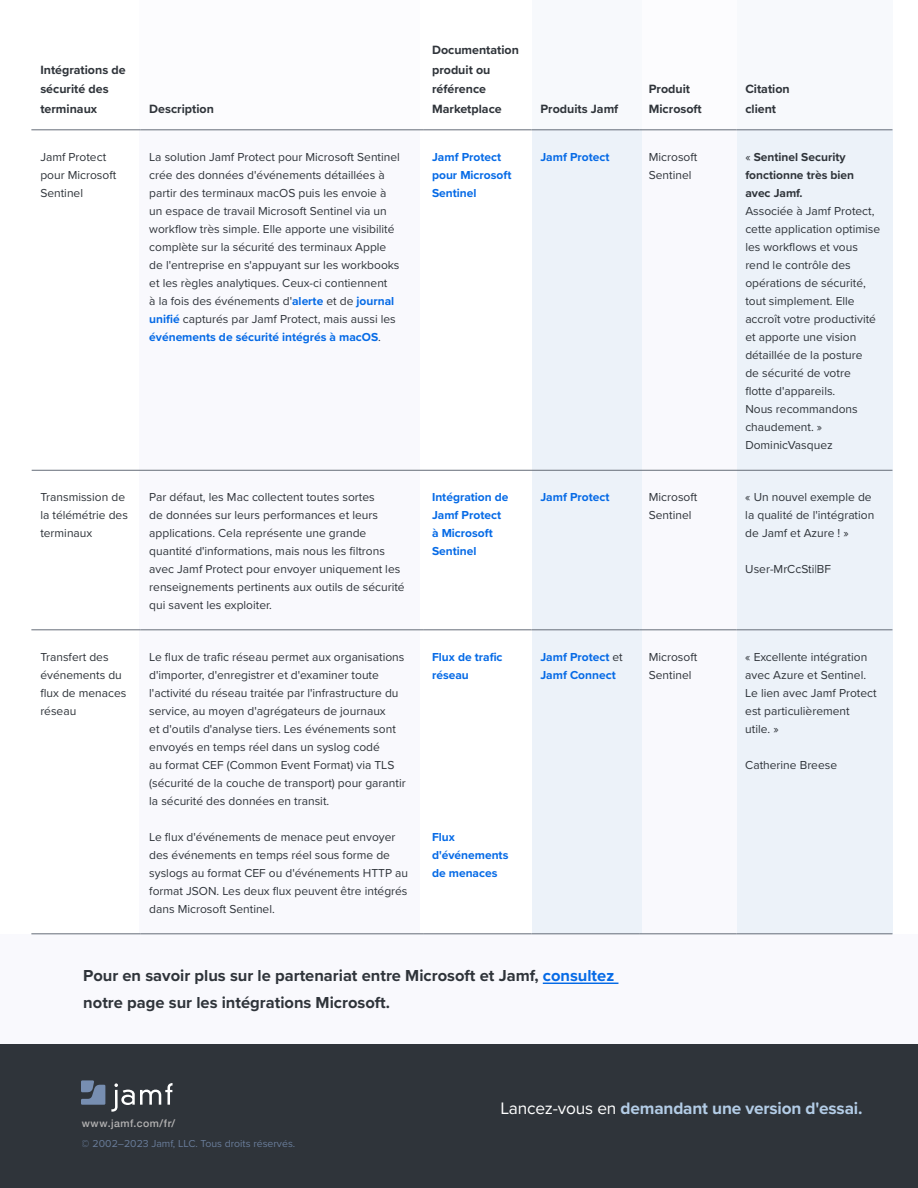
<style>
.page{position:relative;width:918px;height:1188px;background:#fff}
.page>*{position:absolute;margin:0;border:0;box-sizing:border-box;transform-origin:0 0}
.t1{font:700 17.25px "Proxima Nova";letter-spacing:-.01em;color:#b3cce6}
.t2{font:700 16.5px/27px "Proxima Nova";color:#2f343a}
.t3{font:700 12.45px/19.5px "Proxima Nova";color:#2f343a}
.t4{font:12px/18px "Proxima Nova";color:#2f343a}
.t5{font:700 12px/18px "Proxima Nova";color:#056ae6}
.t6{font:700 12px/18px "Proxima Nova";color:#2f343a}
.t7{font:10.5px "Proxima Nova";color:#778eb1}
.t8{font:500 10.5px "Helvetica Neue";letter-spacing:.045em;color:#b3b2b2}
.s1{font-weight:700;color:#056ae6}
.s2{font-weight:400}
.s3{font-weight:400;color:#2f343a}
.s4{color:#056ae6}
.s5{font-weight:400;color:#fff}
</style>
<div class="page">
<div style="left:736px;top:0;width:156px;height:1188px;background:#ecf2f9"></div>
<div style="left:532px;top:0;width:110px;height:935px;background:#ecf2f9"></div>
<div style="left:642px;top:0;width:94px;height:935px;background:#f9f9fd"></div>
<div style="left:139px;top:0;width:281px;height:935px;background:#f9f9fd"></div>
<div style="left:0;top:0;width:918px;height:129px;background:#fff"></div>
<div style="left:0;top:1044px;width:918px;height:144px;background:#2f343a"></div>
<svg style="left:111px;top:1083px;width:62px;height:29px"></svg>
<svg style="left:81px;top:1080px;width:24px;height:25px"></svg>
<div style="left:0;top:934px;width:918px;height:110px;background:#f9f9fd"></div>
<hr style="left:543px;top:983px;width:75px;height:1px;background:#056ae6">
<hr style="left:31px;top:629px;width:109px;height:1px;background:#656d78">
<hr style="left:140px;top:629px;width:283px;height:1px;background:#656d78">
<hr style="left:423px;top:629px;width:108px;height:1px;background:#656d78">
<hr style="left:531px;top:629px;width:109px;height:1px;background:#656d78">
<hr style="left:640px;top:629px;width:96px;height:1px;background:#656d78">
<hr style="left:31px;top:129px;width:109px;height:1px;background:#656d78">
<hr style="left:31px;top:933px;width:109px;height:1px;background:#656d78">
<hr style="left:140px;top:129px;width:283px;height:1px;background:#656d78">
<hr style="left:423px;top:129px;width:108px;height:1px;background:#656d78">
<hr style="left:531px;top:129px;width:109px;height:1px;background:#656d78">
<hr style="left:140px;top:933px;width:283px;height:1px;background:#656d78">
<hr style="left:423px;top:933px;width:108px;height:1px;background:#656d78">
<hr style="left:531px;top:933px;width:109px;height:1px;background:#656d78">
<hr style="left:736px;top:629px;width:156px;height:1px;background:#656d78">
<hr style="left:640px;top:129px;width:96px;height:1px;background:#656d78">
<hr style="left:736px;top:129px;width:156px;height:1px;background:#656d78">
<hr style="left:640px;top:933px;width:96px;height:1px;background:#656d78">
<hr style="left:736px;top:933px;width:156px;height:1px;background:#656d78">
<hr style="left:32px;top:470px;width:860px;height:1px;background:#656d78">
<p class="t3" style="left:40px;top:60px;width:87px">Intégrations de sécurité des terminaux</p>
<p class="t3" style="left:149px;top:99px;width:66px">Description</p>
<p class="t3" style="left:432px;top:40px;width:88px">Documentation produit ou référence<br>Marketplace</p>
<p class="t3" style="left:540px;top:99px;width:79px">Produits Jamf</p>
<p class="t3" style="left:649px;top:79px;width:54px">Produit<br>Microsoft</p>
<p class="t3" style="left:745px;top:79px;width:46px">Citation client</p>
<p class="t4" style="left:40px;top:147px;width:77px">Jamf Protect pour Microsoft<br>Sentinel</p>
<p class="t4" style="left:149px;top:147px;width:252px">La solution Jamf Protect pour Microsoft Sentinel crée des données d'événements détaillées à partir des terminaux macOS puis les envoie à un espace de travail Microsoft Sentinel via un workflow très simple. Elle apporte une visibilité complète sur la sécurité des terminaux Apple de l'entreprise en s'appuyant sur les workbooks et les règles analytiques. Ceux-ci contiennent<br>à la fois des événements d'<span class="s1">alerte</span> et de <span class="s1">journal unifié</span> capturés par Jamf Protect, mais aussi les <span class="s1">événements de sécurité intégrés à macOS</span>.</p>
<p class="t5" style="left:432px;top:147px;width:81px">Jamf Protect pour Microsoft<br>Sentinel</p>
<p class="t5" style="left:540px;top:147px;width:70px">Jamf Protect</p>
<p class="t4" style="left:649px;top:147px;width:50px">Microsoft<br>Sentinel</p>
<p class="t6" style="left:745px;top:147px;width:110px"><span class="s2">«</span> Sentinel Security fonctionne très bien avec Jamf.</p>
<p class="t4" style="left:745px;top:201px;width:136px">Associée à Jamf Protect, cette application optimise les workflows et vous rend le contrôle des opérations de sécurité, tout simplement. Elle accroît votre productivité et apporte une vision détaillée de la posture<br>de sécurité de votre flotte d'appareils.<br>Nous recommandons chaudement. »<br>DominicVasquez</p>
<p class="t4" style="left:40px;top:487px;width:89px">Transmission de la télémétrie des terminaux</p>
<p class="t4" style="left:149px;top:487px;width:257px">Par défaut, les Mac collectent toutes sortes<br>de données sur leurs performances et leurs applications. Cela représente une grande quantité d'informations, mais nous les filtrons avec Jamf Protect pour envoyer uniquement les renseignements pertinents aux outils de sécurité qui savent les exploiter.</p>
<p class="t5" style="left:432px;top:487px;width:78px">Intégration de<br>Jamf Protect à Microsoft<br>Sentinel</p>
<p class="t5" style="left:540px;top:487px;width:70px">Jamf Protect</p>
<p class="t4" style="left:649px;top:487px;width:50px">Microsoft<br>Sentinel</p>
<p class="t4" style="left:745px;top:487px;width:131px">« Un nouvel exemple de la qualité de l'intégration de Jamf et Azure ! »</p>
<p class="t4" style="left:745px;top:559px;width:87px">User-MrCcSti|BF</p>
<p class="t4" style="left:40px;top:647px;width:88px">Transfert des événements du flux de menaces réseau</p>
<p class="t4" style="left:149px;top:647px;width:258px">Le flux de trafic réseau permet aux organisations d'importer, d'enregistrer et d'examiner toute l'activité du réseau traitée par l'infrastructure du service, au moyen d'agrégateurs de journaux<br>et d'outils d'analyse tiers. Les événements sont envoyés en temps réel dans un syslog codé<br>au format CEF (Common Event Format) via TLS (sécurité de la couche de transport) pour garantir la sécurité des données en transit.</p>
<p class="t4" style="left:149px;top:827px;width:260px">Le flux d'événements de menace peut envoyer des événements en temps réel sous forme de syslogs au format CEF ou d'événements HTTP au format JSON. Les deux flux peuvent être intégrés dans Microsoft Sentinel.</p>
<p class="t5" style="left:432px;top:647px;width:72px">Flux de trafic réseau</p>
<p class="t5" style="left:432px;top:827px;width:78px">Flux d'événements de menaces</p>
<p class="t5" style="left:540px;top:647px;width:84px">Jamf Protect <span class="s3">et<br></span>Jamf Connect</p>
<p class="t4" style="left:649px;top:647px;width:50px">Microsoft<br>Sentinel</p>
<p class="t4" style="left:745px;top:647px;width:133px">« Excellente intégration avec Azure et Sentinel.<br>Le lien avec Jamf Protect est particulièrement utile. »</p>
<p class="t4" style="left:745px;top:755px;width:93px">Catherine Breese</p>
<h2 class="t2" style="left:83px;top:962px;width:532px">Pour en savoir plus sur le partenariat entre Microsoft et Jamf, <span class="s4">consultez </span>notre page sur les intégrations Microsoft.</h2>
<p class="t8" style="left:82px;top:1115px;width:95px">www.jamf.com/fr/</p>
<p class="t7" style="left:82px;top:1136px;width:215px">© 2002–2023 Jamf, LLC. Tous droits réservés.</p>
<h1 class="t1" style="left:500px;top:1096px;width:364px"><span class="s5">Lancez-vous en</span> demandant une version d'essai.</h1>
</div>
